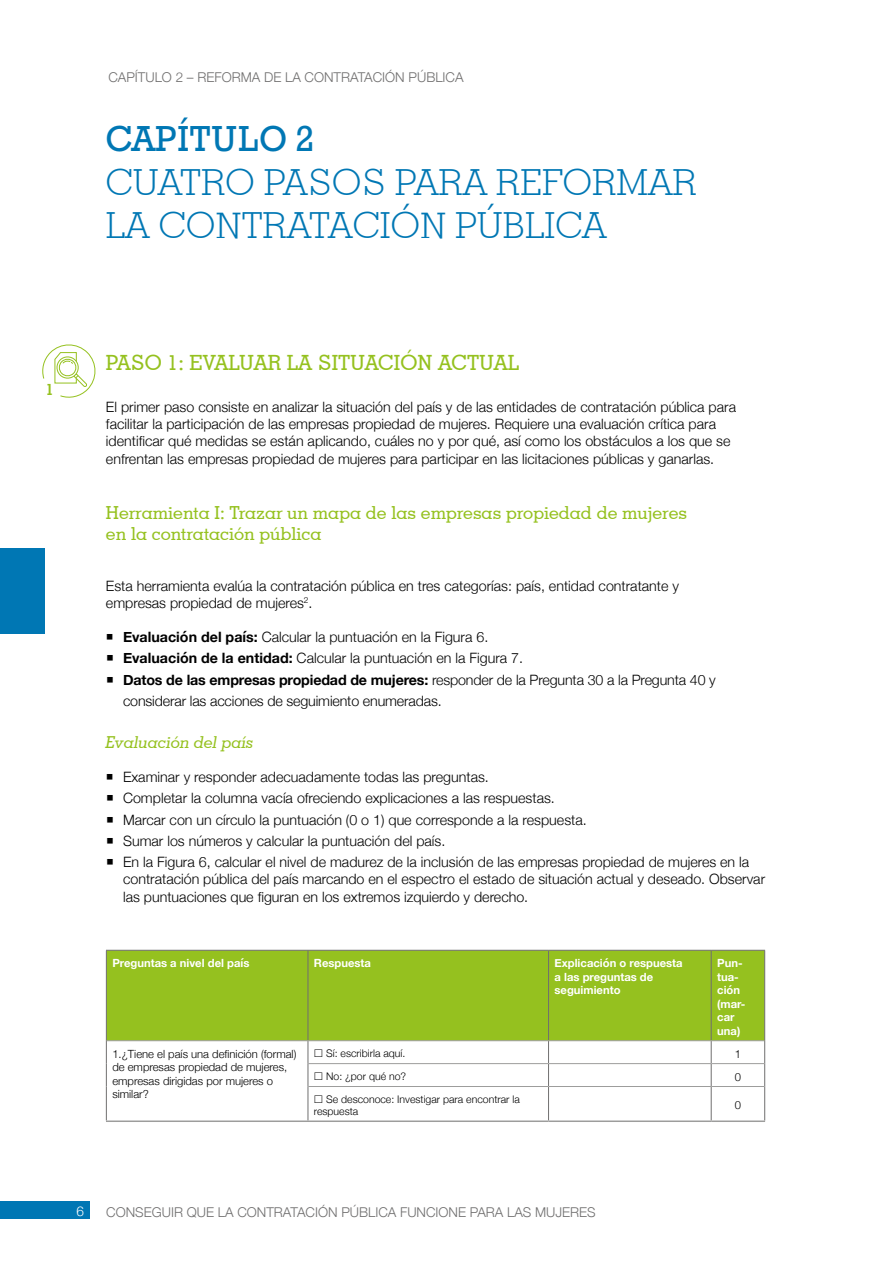
<style>
.page{position:relative;width:893px;height:1263px;background:#fff}
.page>*{position:absolute;margin:0;border:0;box-sizing:border-box;transform-origin:0 0}
.t1{font:300 36px/43.2px "Geometric Slab 703 BT";letter-spacing:.015em;color:#0077b4}
.t2{font:36px "Geometric Slab 712 BT Medium A";letter-spacing:.015em;color:#0077b4}
.t3{font:500 21px "Geometric Slab 703 BT";color:#95c11f}
.t4{font:500 18px/21px "Geometric Slab 703 BT";color:#95c11f}
.t5{font:italic 500 16.5px "Geometric Slab 703 BT";color:#95c11f}
.t6{font:700 15.75px "Geometric Slab 703 BT";color:#95c11f}
.t7{font:300 14.25px/21.3px "Helvetica Neue";color:#000}
.t8{font:300 13.5px "Helvetica Neue";color:#706f6f}
.t9{font:300 13.5px "Helvetica Neue";color:#fff}
.t10{font:300 11.25px/13.5px "Helvetica Neue";color:#000}
.t11{font:700 11.25px/13.5px "Helvetica Neue";color:#fff}
.t12{font:300 10.5px/12.6px "Helvetica Neue";color:#000}
.s1{font-weight:700}
</style>
<div class="page">
<div style="left:0;top:1202px;width:89px;height:17px;background:#0077b4"></div>
<div style="left:0;top:549px;width:45px;height:85px;background:#0077b4"></div>
<div style="left:107px;top:951px;width:657px;height:89px;background:#95c11f"></div>
<hr style="left:106px;top:951px;width:1px;height:90px;background:#706f6f">
<hr style="left:106px;top:950px;width:202px;height:1px;background:#706f6f">
<hr style="left:308px;top:951px;width:1px;height:89px;background:#706f6f">
<hr style="left:308px;top:950px;width:241px;height:1px;background:#706f6f">
<hr style="left:549px;top:950px;width:162px;height:1px;background:#706f6f">
<hr style="left:711px;top:950px;width:54px;height:1px;background:#706f6f">
<hr style="left:548px;top:951px;width:1px;height:89px;background:#706f6f">
<hr style="left:711px;top:951px;width:1px;height:89px;background:#706f6f">
<hr style="left:764px;top:951px;width:1px;height:90px;background:#706f6f">
<svg style="left:106px;top:1041px;width:1px;height:45px"></svg>
<hr style="left:106px;top:1086px;width:1px;height:34px;background:#706f6f">
<hr style="left:107px;top:1040px;width:201px;height:1px;background:#9d9d9c">
<hr style="left:308px;top:1040px;width:241px;height:1px;background:#9d9d9c">
<hr style="left:549px;top:1040px;width:162px;height:1px;background:#9d9d9c">
<hr style="left:711px;top:1040px;width:53px;height:1px;background:#9d9d9c">
<svg style="left:308px;top:1041px;width:1px;height:45px"></svg>
<hr style="left:308px;top:1086px;width:1px;height:34px;background:#706f6f">
<svg style="left:548px;top:1041px;width:1px;height:45px"></svg>
<hr style="left:548px;top:1087px;width:1px;height:33px;background:#706f6f">
<svg style="left:711px;top:1041px;width:1px;height:45px"></svg>
<hr style="left:711px;top:1087px;width:1px;height:33px;background:#706f6f">
<svg style="left:764px;top:1041px;width:1px;height:45px"></svg>
<hr style="left:764px;top:1086px;width:1px;height:34px;background:#706f6f">
<hr style="left:308px;top:1063px;width:241px;height:1px;background:#9d9d9c">
<hr style="left:308px;top:1086px;width:241px;height:1px;background:#9d9d9c">
<hr style="left:549px;top:1063px;width:162px;height:1px;background:#9d9d9c">
<hr style="left:549px;top:1086px;width:162px;height:1px;background:#9d9d9c">
<hr style="left:711px;top:1063px;width:53px;height:1px;background:#9d9d9c">
<hr style="left:711px;top:1086px;width:53px;height:1px;background:#9d9d9c">
<hr style="left:106px;top:1120px;width:202px;height:2px;background:#9d9d9c">
<hr style="left:308px;top:1120px;width:241px;height:2px;background:#9d9d9c">
<hr style="left:549px;top:1120px;width:162px;height:2px;background:#9d9d9c">
<hr style="left:711px;top:1120px;width:54px;height:2px;background:#9d9d9c">
<svg style="left:42px;top:344px;width:53px;height:54px"></svg>
<p class="t8" style="left:108px;top:66px;width:357px">CAPÍTULO 2 – REFORMA DE LA CONTRATACIÓN PÚBLICA</p>
<h1 class="t2" style="left:106px;top:117px;width:209px">CAPÍTULO 2</h1>
<h1 class="t1" style="left:106px;top:160px;width:592px">CUATRO PASOS PARA REFORMAR<br>LA CONTRATACIÓN PÚBLICA</h1>
<p class="t6" style="left:46px;top:380px;width:10px">1</p>
<h2 class="t3" style="left:106px;top:349px;width:415px">PASO 1: EVALUAR LA SITUACIÓN ACTUAL</h2>
<p class="t7" style="left:106px;top:398px;width:632px;line-height:17.1px">El primer paso consiste en analizar la situación del país y de las entidades de contratación pública para facilitar la participación de las empresas propiedad de mujeres. Requiere una evaluación crítica para identificar qué medidas se están aplicando, cuáles no y por qué, así como los obstáculos a los que se enfrentan las empresas propiedad de mujeres para participar en las licitaciones públicas y ganarlas.</p>
<p class="t4" style="left:106px;top:501px;width:583px">Herramienta I: Trazar un mapa de las empresas propiedad de mujeres en la contratación pública</p>
<p class="t7" style="left:106px;top:576px;width:575px;line-height:17.1px">Esta herramienta evalúa la contratación pública en tres categorías: país, entidad contratante y empresas propiedad de mujeres<sup>2</sup>.</p>
<p class="t7" style="left:123px;top:625px;width:594px"><span class="s1">Evaluación del país:</span> Calcular la puntuación en la Figura 6.<br><span class="s1">Evaluación de la entidad:</span> Calcular la puntuación en la Figura 7.<br><span class="s1">Datos de las empresas propiedad de mujeres:</span> responder de la Pregunta 30 a la Pregunta 40 y considerar las acciones de seguimiento enumeradas.</p>
<p class="t5" style="left:106px;top:732px;width:149px">Evaluación del país</p>
<p class="t7" style="left:123px;top:765px;width:628px">Examinar y responder adecuadamente todas las preguntas.<br>Completar la columna vacía ofreciendo explicaciones a las respuestas.<br>Marcar con un círculo la puntuación (0 o 1) que corresponde a la respuesta.<br>Sumar los números y calcular la puntuación del país.<br>En la Figura 6, calcular el nivel de madurez de la inclusión de las empresas propiedad de mujeres en la</p>
<p class="t7" style="left:123px;top:870px;width:644px;line-height:17.1px">contratación pública del país marcando en el espectro el estado de situación actual y deseado. Observar las puntuaciones que figuran en los extremos izquierdo y derecho.</p>
<p class="t11" style="left:112px;top:957px;width:139px">Preguntas a nivel del país</p>
<p class="t11" style="left:314px;top:957px;width:59px">Respuesta</p>
<p class="t11" style="left:555px;top:957px;width:130px">Explicación o respuesta a las preguntas de seguimiento</p>
<p class="t11" style="left:717px;top:957px;width:30px">Pun&shy;tua&shy;ción (mar&shy;car una)</p>
<p class="t10" style="left:112px;top:1046px;width:186px">1.¿Tiene el país una definición (formal) de empresas propiedad de mujeres, empresas dirigidas por mujeres o similar?</p>
<p class="t12" style="left:326px;top:1046px;width:81px">Sí: escribirla aquí.</p>
<p class="t10" style="left:735px;top:1046px;width:8px">1</p>
<p class="t12" style="left:326px;top:1069px;width:81px">No: ¿por qué no?</p>
<p class="t10" style="left:735px;top:1069px;width:8px">0</p>
<p class="t12" style="left:314px;top:1092px;width:207px;text-indent:12px">Se desconoce: Investigar para encontrar la respuesta</p>
<p class="t10" style="left:735px;top:1098px;width:8px">0</p>
<p class="t9" style="left:76px;top:1200px;width:9px">6</p>
<p class="t8" style="left:106px;top:1201px;width:491px">CONSEGUIR QUE LA CONTRATACIÓN PÚBLICA FUNCIONE PARA LAS MUJERES</p>
</div>
